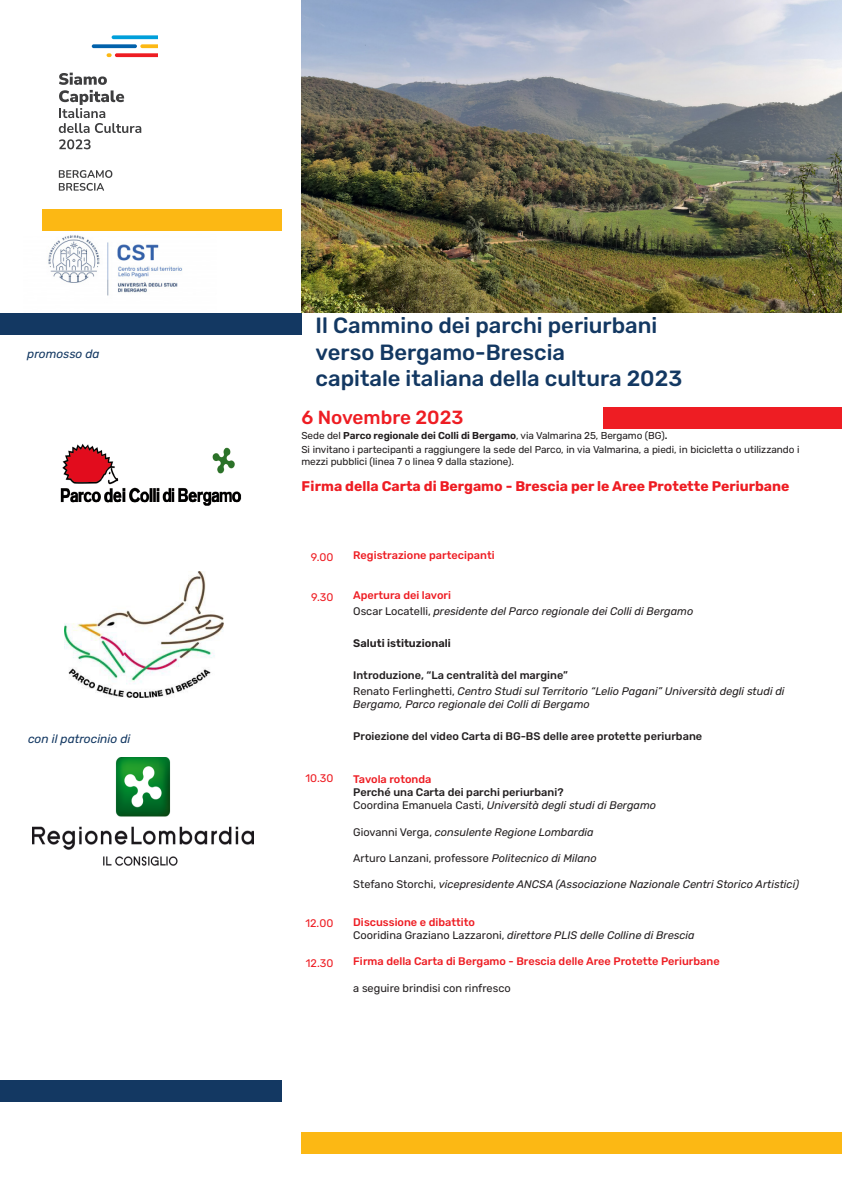
<style>
.page{position:relative;width:842px;height:1191px;background:#fff}
.page>*{position:absolute;margin:0;border:0;box-sizing:border-box;transform-origin:0 0}
.t1{font:500 22px "Rubik";color:#133862}
.t2{font:500 19px "Rubik";color:#ee1d23}
.t3{font:700 14px "Rubik";color:#ee1d23}
.t4{font:italic 12px "Rubik";color:#133862}
.t5{font:italic 11px/13.2px "Rubik";color:#231f20}
.t6{font:500 11px "Rubik";color:#ee1d23}
.t7{font:500 11px "Rubik";color:#231f20}
.t8{font:11px "Rubik";color:#231f20}
.t9{font:11px "Rubik";color:#ee1d23}
.t10{font:600 11px "Rubik";color:#231f20}
.t11{font:10px/12px "Rubik";letter-spacing:-.005em;color:#231f20}
.s1{font-weight:600}
.s2{font-weight:500}
.s3{font-style:normal}
.s4{font-style:italic}
</style>
<div class="page">
<div style="left:43px;top:209px;width:239px;height:22px;background:#fcb814"></div>
<svg style="left:92px;top:44px;width:45px;height:4px"></svg>
<svg style="left:107px;top:35px;width:51px;height:22px"></svg>
<svg style="left:59px;top:170px;width:53px;height:21px"></svg>
<svg style="left:59px;top:73px;width:82px;height:60px"></svg>
<svg style="left:59px;top:139px;width:32px;height:10px"></svg>
<div style="left:0;top:313px;width:301px;height:21px;background:#133862"></div>
<img style="left:60px;top:443px;width:182px;height:63px">
<img style="left:65px;top:572px;width:159px;height:126px">
<div style="left:604px;top:407px;width:238px;height:22px;background:#ee1d23"></div>
<div style="left:0;top:1080px;width:282px;height:22px;background:#133862"></div>
<div style="left:301px;top:1132px;width:541px;height:22px;background:#fcb814"></div>
<img style="left:301px;top:0;width:541px;height:313px">
<img style="left:32px;top:758px;width:221px;height:108px">
<img style="left:48px;top:235px;width:135px;height:61px">
<p class="t4" style="left:27px;top:348px;width:74px">promosso da</p>
<p class="t4" style="left:28px;top:732px;width:104px">con il patrocinio di</p>
<p class="t1" style="left:316px;top:313px;width:343px">Il Cammino dei parchi periurbani</p>
<p class="t1" style="left:316px;top:340px;width:251px">verso Bergamo-Brescia</p>
<p class="t1" style="left:316px;top:366px;width:368px">capitale italiana della cultura 2023</p>
<p class="t2" style="left:301px;top:407px;width:163px">6 Novembre 2023</p>
<p class="t11" style="left:301px;top:430px;width:367px">Sede del <span class="s1">Parco regionale dei Colli di Bergamo</span>, via Valmarina 25, Bergamo (BG)<span class="s2">.</span></p>
<p class="t11" style="left:301px;top:444px;width:500px">Si invitano i partecipanti a raggiungere la sede del Parco, in via Valmarina, a piedi, in bicicletta o utilizzando i mezzi pubblici (linea 7 o linea 9 dalla stazione).</p>
<p class="t3" style="left:301px;top:478px;width:489px">Firma della Carta di Bergamo - Brescia per le Aree Protette Periurbane</p>
<p class="t9" style="left:311px;top:551px;width:24px">9.00</p>
<p class="t9" style="left:311px;top:591px;width:24px">9.30</p>
<p class="t9" style="left:305px;top:772px;width:29px">10.30</p>
<p class="t9" style="left:305px;top:916px;width:29px">12.00</p>
<p class="t9" style="left:306px;top:956px;width:29px">12.30</p>
<p class="t6" style="left:353px;top:549px;width:143px">Registrazione partecipanti</p>
<p class="t6" style="left:353px;top:589px;width:99px">Apertura dei lavori</p>
<p class="t5" style="left:353px;top:605px;width:342px"><span class="s3">Oscar Locatelli,</span> presidente del Parco regionale dei Colli di Bergamo</p>
<p class="t10" style="left:353px;top:637px;width:99px">Saluti istituzionali</p>
<p class="t7" style="left:353px;top:669px;width:216px">Introduzione, “La centralità del margine”</p>
<p class="t5" style="left:353px;top:685px;width:433px"><span class="s3">Renato Ferlinghetti,</span> Centro Studi sul Territorio “Lelio Pagani” Università degli studi di<br>Bergamo, Parco regionale dei Colli di Bergamo</p>
<p class="t7" style="left:353px;top:730px;width:350px">Proiezione del video Carta di BG-BS delle aree protette periurbane</p>
<p class="t6" style="left:353px;top:773px;width:80px">Tavola rotonda</p>
<p class="t7" style="left:353px;top:786px;width:212px">Perché una Carta dei parchi periurbani?</p>
<p class="t5" style="left:353px;top:799px;width:304px"><span class="s3">Coordina Emanuela Casti,</span> Università degli studi di Bergamo</p>
<p class="t5" style="left:353px;top:825px;width:242px"><span class="s3">Giovanni Verga,</span> consulente Regione Lombardia</p>
<p class="t8" style="left:353px;top:852px;width:245px">Arturo Lanzani, professore <span class="s4">Politecnico di Milano</span></p>
<p class="t5" style="left:353px;top:878px;width:447px"><span class="s3">Stefano Storchi,</span> vicepresidente ANCSA (Associazione Nazionale Centri Storico Artistici)</p>
<p class="t6" style="left:353px;top:915px;width:123px">Discussione e dibattito</p>
<p class="t5" style="left:353px;top:928px;width:343px"><span class="s3">Cooridina Graziano Lazzaroni,</span> direttore PLIS delle Colline di Brescia</p>
<p class="t6" style="left:353px;top:955px;width:368px">Firma della Carta di Bergamo - Brescia delle Aree Protette Periurbane</p>
<p class="t8" style="left:353px;top:981px;width:159px">a seguire brindisi con rinfresco</p>
</div>
